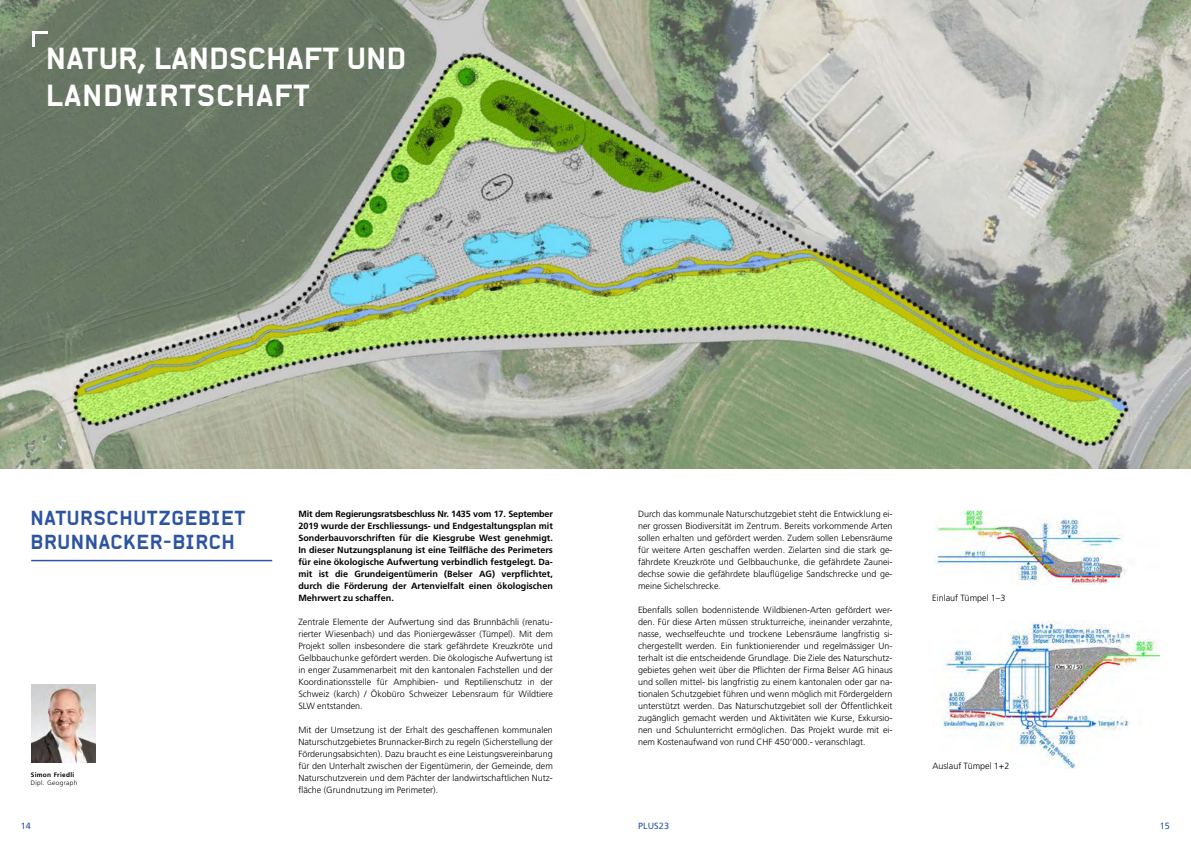
<style>
.page{position:relative;width:1191px;height:842px;background:#fff}
.page>*{position:absolute;margin:0;border:0;box-sizing:border-box;transform-origin:0 0}
.t1{font:700 30px/37px "Alpha Headline Pro";letter-spacing:-.02em;color:#fff}
.t2{font:700 20px/24px "Alpha Headline Pro";color:#2d54a1}
.t3{font:300 9px/12px "Frutiger LT Pro";color:#000;text-align:justify}
.t4{font:700 9px/12px "Frutiger LT Pro";color:#000;text-align:justify}
.t5{font:9px "Frutiger LT Pro";letter-spacing:.01em;color:#2b55a5}
.t6{font:300 6.5px "Frutiger LT Pro";letter-spacing:.05em;color:#000}
.t7{font:700 6.5px "Frutiger LT Pro";letter-spacing:.05em;color:#000}
</style>
<div class="page">
<img style="left:0;top:0;width:1191px;height:468px">
<img style="left:942px;top:620px;width:217px;height:149px">
<hr style="left:31px;top:560px;width:241px;height:1px;background:#2b55a5">
<hr style="left:32px;top:31px;width:3px;height:16px;background:#fff">
<hr style="left:32px;top:31px;width:16px;height:3px;background:#fff">
<img style="left:31px;top:685px;width:64px;height:77px">
<img style="left:935px;top:511px;width:191px;height:73px">
<h1 class="t1" style="left:46px;top:40px;width:363px">NATUR, LANDSCHAFT UND<br>LANDWIRTSCHAFT</h1>
<h2 class="t2" style="left:30px;top:506px;width:217px">NATURSCHUTZGEBIET<br>BRUNNACKER-BIRCH</h2>
<p class="t3" style="left:638px;top:508px;width:256px">Durch das kommunale Naturschutzgebiet steht die Entwicklung ei&shy;ner grossen Biodiversität im Zentrum. Bereits vorkommende Arten sollen erhalten und gefördert werden. Zudem sollen Lebensräume für weitere Arten geschaffen werden. Zielarten sind die stark ge&shy;fährdete Kreuzkröte und Gelbbauchunke, die gefährdete Zaunei&shy;dechse sowie die gefährdete blauflügelige Sandschrecke und ge&shy;meine Sichelschrecke.</p>
<p class="t3" style="left:638px;top:604px;width:256px">Ebenfalls sollen bodennistende Wildbienen-Arten gefördert wer&shy;den. Für diese Arten müssen strukturreiche, ineinander verzahnte, nasse, wechselfeuchte und trockene Lebensräume langfristig si&shy;chergestellt werden. Ein funktionierender und regelmässiger Un&shy;terhalt ist die entscheidende Grundlage. Die Ziele des Naturschutz&shy;gebietes gehen weit über die Pflichten der Firma Belser AG hinaus und sollen mittel- bis langfristig zu einem kantonalen oder gar na&shy;tionalen Schutzgebiet führen und wenn möglich mit Fördergeldern unterstützt werden. Das Naturschutzgebiet soll der Öffentlichkeit zugänglich gemacht werden und Aktivitäten wie Kurse, Exkursio&shy;nen und Schulunterricht ermöglichen. Das Projekt wurde mit ei&shy;nem Kostenaufwand von rund CHF 450‘000.- veranschlagt.</p>
<p class="t4" style="left:298px;top:508px;width:256px">Mit dem Regierungsratsbeschluss Nr. 1435 vom 17. September 2019 wurde der Erschliessungs- und Endgestaltungsplan mit Sonderbauvorschriften für die Kiesgrube West genehmigt.<br>In dieser Nutzungsplanung ist eine Teilfläche des Perimeters für eine ökologische Aufwertung verbindlich festgelegt. Da&shy;mit ist die Grundeigentümerin (Belser AG) verpflichtet, durch die Förderung der Artenvielfalt einen ökologischen Mehrwert zu schaffen.</p>
<p class="t3" style="left:298px;top:616px;width:256px">Zentrale Elemente der Aufwertung sind das Brunnbächli (renatu&shy;rierter Wiesenbach) und das Pioniergewässer (Tümpel). Mit dem Projekt sollen insbesondere die stark gefährdete Kreuzkröte und Gelbbauchunke gefördert werden. Die ökologische Aufwertung ist in enger Zusammenarbeit mit den kantonalen Fachstellen und der Koordinationsstelle für Amphibien- und Reptilienschutz in der Schweiz (karch) / Ökobüro Schweizer Lebensraum für Wildtiere SLW entstanden.</p>
<p class="t3" style="left:298px;top:724px;width:256px">Mit der Umsetzung ist der Erhalt des geschaffenen kommunalen Naturschutzgebietes Brunnacker-Birch zu regeln (Sicherstellung der Förderungsabsichten). Dazu braucht es eine Leistungsvereinbarung für den Unterhalt zwischen der Eigentümerin, der Gemeinde, dem Naturschutzverein und dem Pächter der landwirtschaftlichen Nutz&shy;fläche (Grundnutzung im Perimeter).</p>
<p class="t7" style="left:31px;top:771px;width:45px">Simon Friedli</p>
<p class="t6" style="left:31px;top:779px;width:48px">Dipl. Geograph</p>
<p class="t3" style="left:932px;top:592px;width:75px">Einlauf Tümpel 1–3</p>
<p class="t3" style="left:932px;top:760px;width:79px">Auslauf Tümpel 1+2</p>
<p class="t5" style="left:21px;top:820px;width:12px">14</p>
<p class="t5" style="left:638px;top:820px;width:32px">PLUS23</p>
<p class="t5" style="left:1159px;top:820px;width:12px">15</p>
</div>
